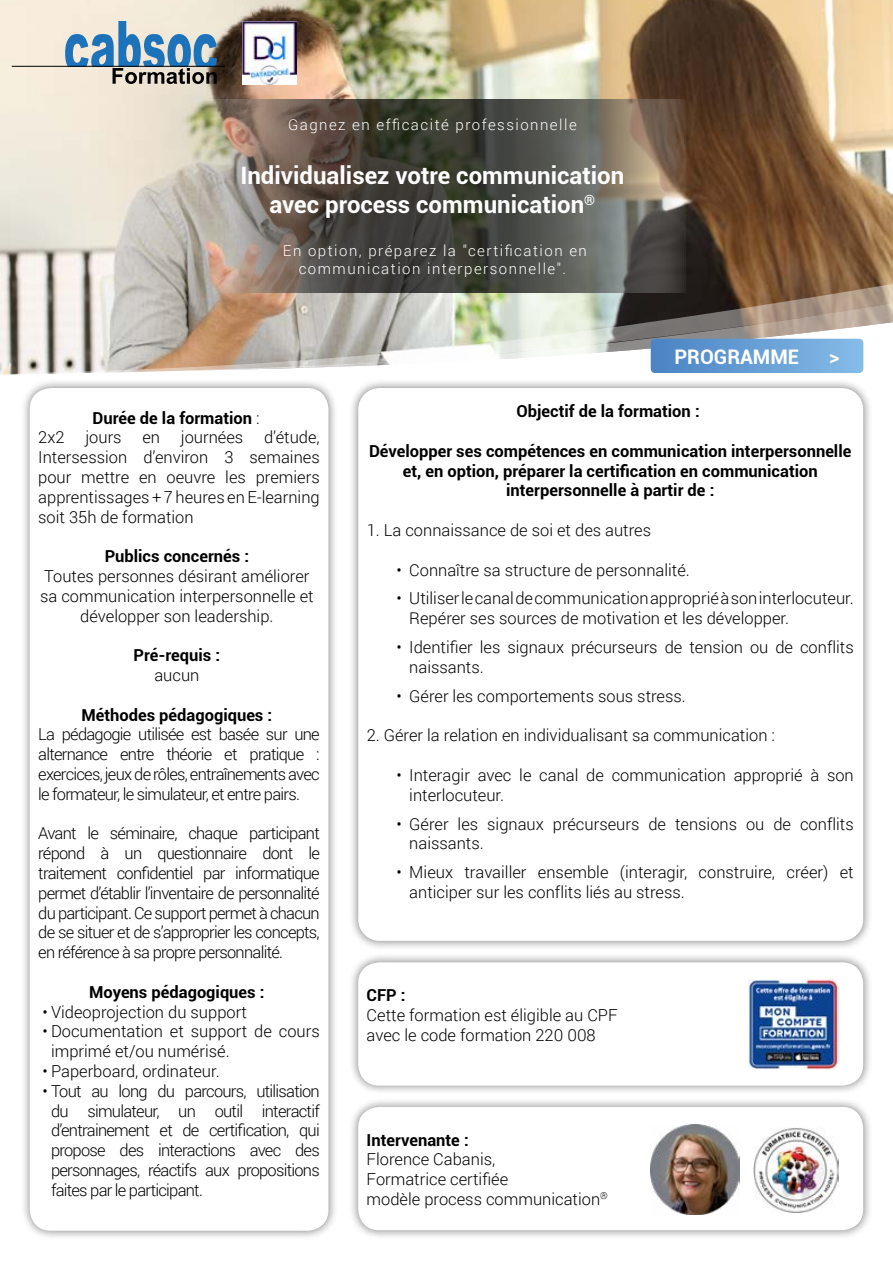
<style>
.page{position:relative;width:893px;height:1263px;background:#fff}
.page>*{position:absolute;margin:0;border:0;box-sizing:border-box;transform-origin:0 0}
.t1{font:700 24px/28.8px "Roboto";color:#fff;text-align:center}
.t2{font:700 20.1px "Roboto";color:#fff}
.t3{font:300 16.5px/19.8px "Roboto";color:#000}
.t4{font:700 16.5px/19.8px "Roboto";color:#000;text-align:center}
.t5{font:300 15px/18px "Roboto";letter-spacing:.1em;color:#fff;text-align:center}
.s1{font-weight:300}
</style>
<div class="page">
<img style="left:0;top:0;width:893px;height:284px">
<img style="left:0;top:284px;width:893px;height:90px">
<svg style="left:208px;top:100px;width:477px;height:193px;background:#605b52"></svg>
<svg style="left:651px;top:339px;width:212px;height:34px;background:#689fd5"></svg>
<hr style="left:12px;top:66px;width:213px;height:1px;background:#000">
<svg style="left:65px;top:21px;width:152px;height:63px;background:#96acb8"></svg>
<img style="left:242px;top:21px;width:54px;height:63px">
<div style="left:348px;top:379px;width:525px;height:571px;background:#000;opacity:.5"></div>
<div style="left:358px;top:388px;width:505px;height:553px;background:#fff;border-radius:21px"></div>
<div style="left:20px;top:379px;width:318px;height:862px;background:#000;opacity:.5"></div>
<div style="left:30px;top:388px;width:298px;height:843px;background:#fff;border-radius:21px"></div>
<div style="left:348px;top:1098px;width:524px;height:141px;background:#000;opacity:.5"></div>
<div style="left:358px;top:1107px;width:505px;height:123px;background:#fff;border-radius:21px"></div>
<img style="left:650px;top:1125px;width:90px;height:89px">
<img style="left:754px;top:1127px;width:85px;height:85px">
<div style="left:348px;top:953px;width:524px;height:142px;background:#000;opacity:.5"></div>
<div style="left:358px;top:962px;width:505px;height:123px;background:#fff;border-radius:21px"></div>
<img style="left:748px;top:978px;width:91px;height:91px">
<p class="t5" style="left:288px;top:115px;width:290px">Gagnez en efficacité professionnelle</p>
<h1 class="t1" style="left:240px;top:160px;width:385px">Individualisez votre communication avec process communication<sup>®</sup></h1>
<p class="t5" style="left:283px;top:241px;width:306px">En option, préparez la "certification en communication interpersonnelle".</p>
<p class="t2" style="left:674px;top:343px;width:126px">PROGRAMME</p>
<p class="t2" style="left:829px;top:343px;width:12px">&gt;</p>
<p class="t4" style="left:93px;top:407px;width:168px">Durée de la formation <span class="s1">:</span></p>
<p class="t3" style="left:38px;top:427px;width:283px;text-align:justify;text-indent:226px">d’étude, Intersession d’environ 3 semaines pour mettre en oeuvre les premiers apprentissages + 7 heures en E-learning soit 35h de formation</p>
<p class="t4" style="left:105px;top:546px;width:146px">Publics concernés :</p>
<p class="t3" style="left:40px;top:566px;width:275px;text-align:center">Toutes personnes désirant améliorer sa communication interpersonnelle et développer son leadership.</p>
<p class="t4" style="left:134px;top:645px;width:88px">Pré-requis :</p>
<p class="t3" style="left:154px;top:665px;width:46px">aucun</p>
<p class="t4" style="left:81px;top:704px;width:192px">Méthodes pédagogiques :</p>
<p class="t3" style="left:38px;top:724px;width:283px;text-align:justify">La pédagogie utilisée est basée sur une alternance entre théorie et pratique : exercices, jeux de rôles, entraînements avec le formateur, le simulateur, et entre pairs.</p>
<p class="t3" style="left:38px;top:823px;width:283px;text-align:justify">Avant le séminaire, chaque participant répond à un questionnaire dont le traitement confidentiel par informatique permet d’établir l’inventaire de personnalité du participant. Ce support permet à chacun de se situer et de s’approprier les concepts, en référence à sa propre personnalité.</p>
<p class="t4" style="left:89px;top:981px;width:177px">Moyens pédagogiques :</p>
<p class="t3" style="left:43px;top:1001px;width:206px">• Videoprojection du support</p>
<p class="t3" style="left:51px;top:1021px;width:270px;text-indent:-8px">• Documentation et support de cours imprimé et/ou numérisé.</p>
<p class="t3" style="left:43px;top:1061px;width:179px">• Paperboard, ordinateur.</p>
<p class="t3" style="left:51px;top:1080px;width:270px;text-align:justify;text-indent:-8px">• Tout au long du parcours, utilisation du simulateur, un outil interactif d’entrainement et de certification, qui propose des interactions avec des personnages, réactifs aux propositions faites par le participant.</p>
<p class="t3" style="left:38px;top:427px;width:28px">2x2</p>
<p class="t3" style="left:85px;top:427px;width:38px">jours</p>
<p class="t3" style="left:142px;top:427px;width:19px">en</p>
<p class="t3" style="left:181px;top:427px;width:64px">journées</p>
<p class="t4" style="left:516px;top:401px;width:185px">Objectif de la formation :</p>
<p class="t4" style="left:369px;top:440px;width:484px">Développer ses compétences en communication interpersonnelle et, en option, préparer la certification en communication interpersonnelle à partir de :</p>
<p class="t3" style="left:367px;top:520px;width:286px">1. La connaissance de soi et des autres</p>
<p class="t3" style="left:396px;top:559px;width:295px">• Connaître sa structure de personnalité.</p>
<p class="t3" style="left:409px;top:588px;width:446px;text-indent:-13px">• Utiliser le canal de communication approprié à son interlocuteur.<br>Repérer ses sources de motivation et les développer.</p>
<p class="t3" style="left:409px;top:637px;width:446px;text-indent:-13px">• Identifier les signaux précurseurs de tension ou de conflits naissants.</p>
<p class="t3" style="left:396px;top:685px;width:291px">• Gérer les comportements sous stress.</p>
<p class="t3" style="left:367px;top:725px;width:410px">2. Gérer la relation en individualisant sa communication :</p>
<p class="t3" style="left:409px;top:764px;width:446px;text-indent:-13px">• Interagir avec le canal de communication approprié à son interlocuteur.</p>
<p class="t3" style="left:409px;top:813px;width:446px;text-indent:-13px">• Gérer les signaux précurseurs de tensions ou de conflits naissants.</p>
<p class="t3" style="left:409px;top:862px;width:446px;text-indent:-13px">• Mieux travailler ensemble (interagir, construire, créer) et anticiper sur les conflits liés au stress.</p>
<p class="t4" style="left:367px;top:984px;width:40px">CFP :</p>
<p class="t3" style="left:367px;top:1004px;width:253px">Cette formation est éligible au CPF avec le code formation 220 008</p>
<p class="t4" style="left:367px;top:1129px;width:104px">Intervenante :</p>
<p class="t3" style="left:367px;top:1149px;width:243px">Florence Cabanis,<br>Formatrice certifiée<br>modèle process communication<sup>®</sup></p>
</div>
